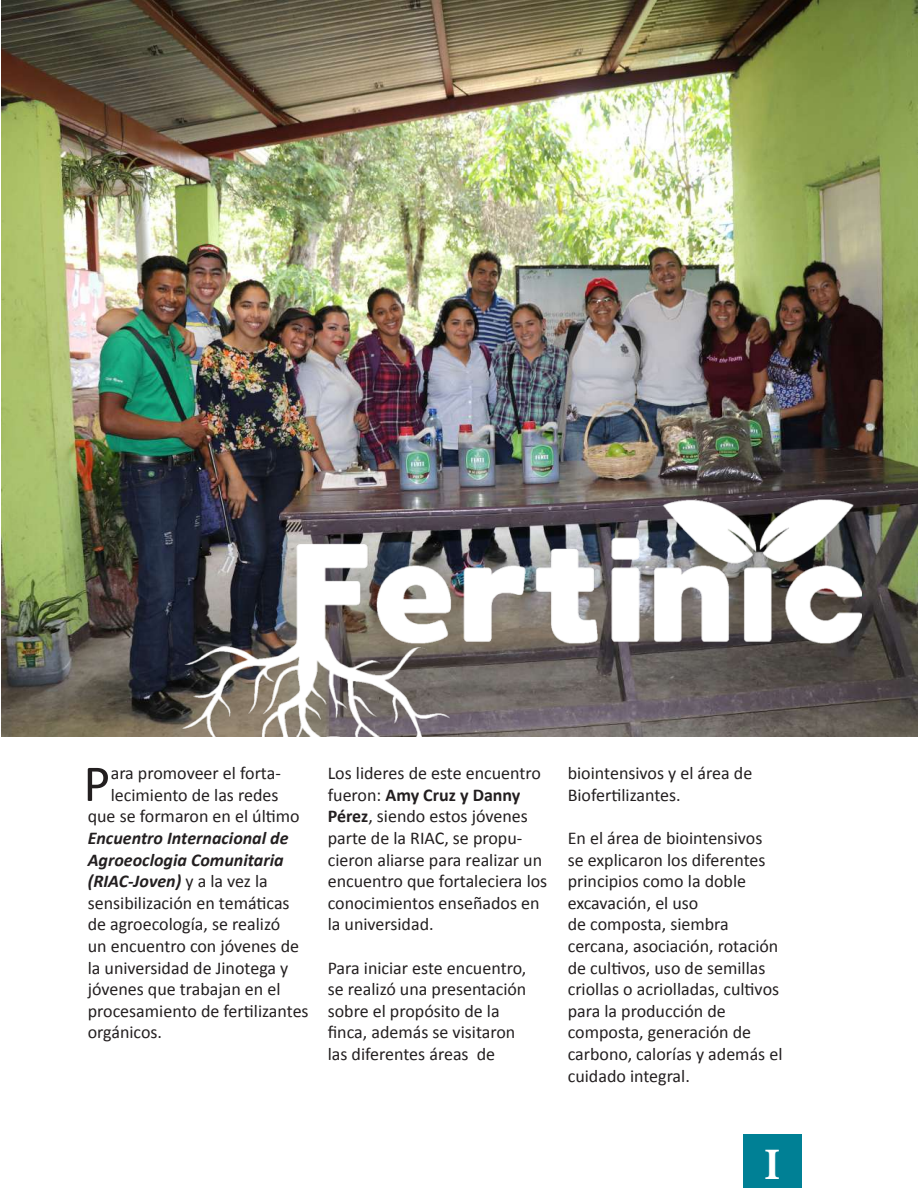
<style>
.page{position:relative;width:918px;height:1188px;background:#fff}
.page>*{position:absolute;margin:0;border:0;box-sizing:border-box;transform-origin:0 0}
.t1{font:52.05px "Calibri";color:#231f20}
.t2{font:700 45px "Minion Pro";color:#fff}
.t3{font:18px/21.6px "Calibri";color:#231f20}
.s1{font-weight:700;font-style:italic}
.s2{font-weight:700}
</style>
<div class="page">
<img style="left:1px;top:0;width:917px;height:736px">
<div style="left:743px;top:1134px;width:58px;height:54px;background:#008095"></div>
<img style="left:181px;top:499px;width:681px;height:237px">
<p class="t3" style="left:88px;top:762px;width:213px;text-align:center">ara promoveer el forta&shy;lecimiento de las redes<br>que se formaron en el último</p>
<p class="t3" style="left:88px;top:827px;width:222px"><span class="s1">Encuentro Internacional de<br>Agroeoclogia Comunitaria (RIAC-Joven)</span> y a la vez la sensibilización en temáticas de agroecología, se realizó<br>un encuentro con jóvenes de la universidad de Jinotega y jóvenes que trabajan en el procesamiento de fertilizantes orgánicos.</p>
<h1 class="t1" style="left:83px;top:747px;width:28px">P</h1>
<p class="t3" style="left:328px;top:762px;width:221px">Los lideres de este encuentro fueron: <span class="s2">Amy Cruz y Danny<br>Pérez</span>, siendo estos jóvenes parte de la RIAC, se propu&shy;cieron aliarse para realizar un encuentro que fortaleciera los conocimientos enseñados en la universidad.</p>
<p class="t3" style="left:328px;top:956px;width:200px">Para iniciar este encuentro, se realizó una presentación sobre el propósito de la finca, además se visitaron las diferentes áreas de</p>
<p class="t3" style="left:568px;top:762px;width:186px">biointensivos y el área de<br>Biofertilizantes.</p>
<p class="t3" style="left:568px;top:827px;width:216px">En el área de biointensivos se explicaron los diferentes principios como la doble excavación, el uso<br>de composta, siembra cercana, asociación, rotación de cultivos, uso de semillas criollas o acriolladas, cultivos para la producción de composta, generación de carbono, calorías y además el cuidado integral.</p>
<h2 class="t2" style="left:764px;top:1133px;width:19px">I</h2>
</div>
